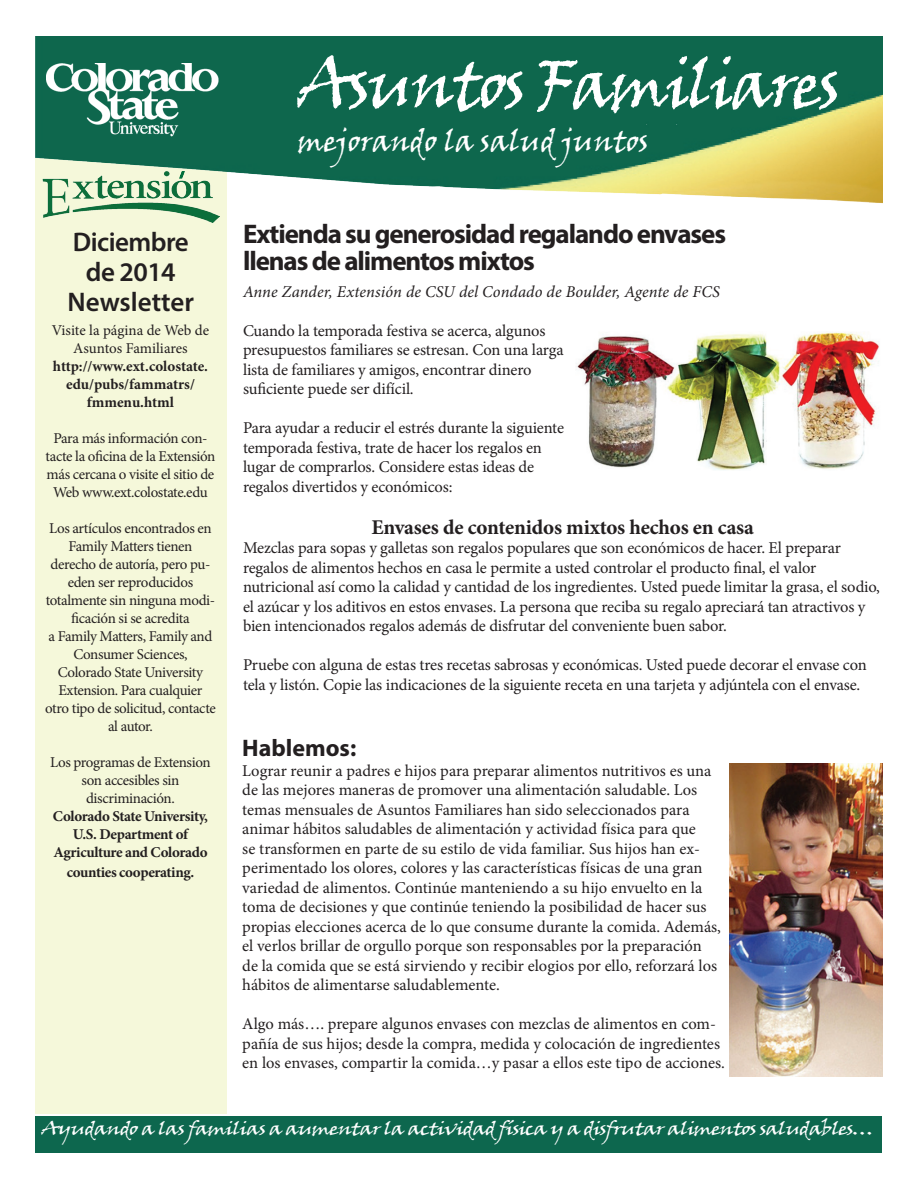
<style>
.page{position:relative;width:918px;height:1188px;background:#fff}
.page>*{position:absolute;margin:0;border:0;box-sizing:border-box;transform-origin:0 0}
.t1{font:67.5px "Viner Hand ITC";letter-spacing:-.05em;color:#fff}
.t2{font:30px "Viner Hand ITC";letter-spacing:-.01em;color:#fff}
.t3{font:700 27px/27px "Myriad Pro";letter-spacing:-.04em;color:#231f20}
.t4{font:600 27px/30px "Myriad Pro";letter-spacing:-.02em;color:#231f20;text-align:center}
.t5{font:700 24px "Myriad Pro";color:#231f20}
.t6{font:700 21px "Minion Pro";letter-spacing:-.01em;color:#231f20}
.t7{font:18px "Viner Hand ITC";letter-spacing:-.05em;color:#fff;scale:1.2 1}
.t8{font:16.5px/19.5px "Minion Pro";letter-spacing:-.01em;color:#231f20}
.t9{font:italic 16.5px "Minion Pro";letter-spacing:.005em;color:#231f20}
.t10{font:15px/18px "Minion Pro";letter-spacing:-.025em;color:#231f20;text-align:center}
.t11{font:700 15px/18px "Minion Pro";letter-spacing:-.02em;color:#231f20;text-align:center}
.t12{font:15px/18px "Minion Pro";letter-spacing:-.005em;color:#231f20;text-align:center}
</style>
<div class="page">
<div style="left:36px;top:147px;width:191px;height:967px;background:#f5f8da"></div>
<img style="left:36px;top:36px;width:846px;height:167px">
<img style="left:47px;top:63px;width:177px;height:81px">
<div style="left:35px;top:1116px;width:846px;height:36px;background:#0d674e"></div>
<img style="left:39px;top:168px;width:180px;height:54px">
<svg style="left:177px;top:170px;width:10px;height:11px"></svg>
<img style="left:576px;top:332px;width:303px;height:138px">
<img style="left:730px;top:763px;width:153px;height:313px">
<h1 class="t1" style="left:298px;top:42px;width:544px">Asuntos Familiares</h1>
<h3 class="t4" style="left:68px;top:226px;width:128px">Diciembre de 2014<br>Newsletter</h3>
<p class="t12" style="left:52px;top:321px;width:159px">Visite la página de Web de<br>Asuntos Familiares</p>
<p class="t11" style="left:53px;top:357px;width:157px">http://www.ext.colostate. edu/pubs/fammatrs/ fmmenu.html</p>
<p class="t10" style="left:46px;top:429px;width:171px">Para más información con&shy;tacte la oficina de la Extensión más cercana o visite el sitio de<br>Web www.ext.colostate.edu</p>
<p class="t10" style="left:45px;top:519px;width:172px">Los artículos encontrados en<br>Family Matters tienen derecho de autoría, pero pu&shy;eden ser reproducidos totalmente sin ninguna modi&shy;ficación si se acredita<br>a Family Matters, Family and<br>Consumer Sciences,<br>Colorado State University<br>Extension. Para cualquier otro tipo de solicitud, contacte al autor.</p>
<p class="t10" style="left:50px;top:753px;width:162px">Los programas de Extension son accesibles sin discriminación.</p>
<p class="t11" style="left:53px;top:807px;width:157px">Colorado State University,<br>U.S. Department of<br>Agriculture and Colorado</p>
<p class="t11" style="left:67px;top:863px;width:129px">counties cooperating.</p>
<h2 class="t2" style="left:298px;top:122px;width:352px">mejorando la salud juntos</h2>
<h3 class="t3" style="left:243px;top:219px;width:485px">Extienda su generosidad regalando envases llenas de alimentos mixtos</h3>
<p class="t9" style="left:243px;top:280px;width:478px">Anne Zander, Extensión de CSU del Condado de Boulder, Agente de FCS</p>
<p class="t8" style="left:243px;top:321px;width:322px">Cuando la temporada festiva se acerca, algunos presupuestos familiares se estresan. Con una larga lista de familiares y amigos, encontrar dinero suficiente puede ser difícil.</p>
<p class="t8" style="left:243px;top:418px;width:323px">Para ayudar a reducir el estrés durante la siguiente temporada festiva, trate de hacer los regalos en lugar de comprarlos. Considere estas ideas de regalos divertidos y económicos:</p>
<p class="t6" style="left:371px;top:512px;width:384px">Envases de contenidos mixtos hechos en casa</p>
<p class="t8" style="left:243px;top:538px;width:639px">Mezclas para sopas y galletas son regalos populares que son económicos de hacer. El preparar regalos de alimentos hechos en casa le permite a usted controlar el producto final, el valor nutricional así como la calidad y cantidad de los ingredientes. Usted puede limitar la grasa, el sodio, el azúcar y los aditivos en estos envases. La persona que reciba su regalo apreciará tan atractivos y bien intencionados regalos además de disfrutar del conveniente buen sabor.</p>
<p class="t8" style="left:243px;top:655px;width:625px">Pruebe con alguna de estas tres recetas sabrosas y económicas. Usted puede decorar el envase con tela y listón. Copie las indicaciones de la siguiente receta en una tarjeta y adjúntela con el envase.</p>
<h3 class="t5" style="left:242px;top:732px;width:115px">Hablemos:</h3>
<p class="t8" style="left:242px;top:761px;width:480px">Lograr reunir a padres e hijos para preparar alimentos nutritivos es una de las mejores maneras de promover una alimentación saludable. Los temas mensuales de Asuntos Familiares han sido seleccionados para animar hábitos saludables de alimentación y actividad física para que<br>se transformen en parte de su estilo de vida familiar. Sus hijos han ex&shy;perimentado los olores, colores y las características físicas de una gran variedad de alimentos. Continúe manteniendo a su hijo envuelto en la toma de decisiones y que continúe teniendo la posibilidad de hacer sus propias elecciones acerca de lo que consume durante la comida. Además, el verlos brillar de orgullo porque son responsables por la preparación de la comida que se está sirviendo y recibir elogios por ello, reforzará los hábitos de alimentarse saludablemente.</p>
<p class="t8" style="left:242px;top:1014px;width:484px">Algo más…. prepare algunos envases con mezclas de alimentos en com&shy;pañía de sus hijos; desde la compra, medida y colocación de ingredientes en los envases, compartir la comida…y pasar a ellos este tipo de acciones.</p>
<p class="t7" style="left:42px;top:1117px;width:695px">Ayudando a las familias a aumentar la actividad física y a disfrutar alimentos saludables…</p>
</div>
